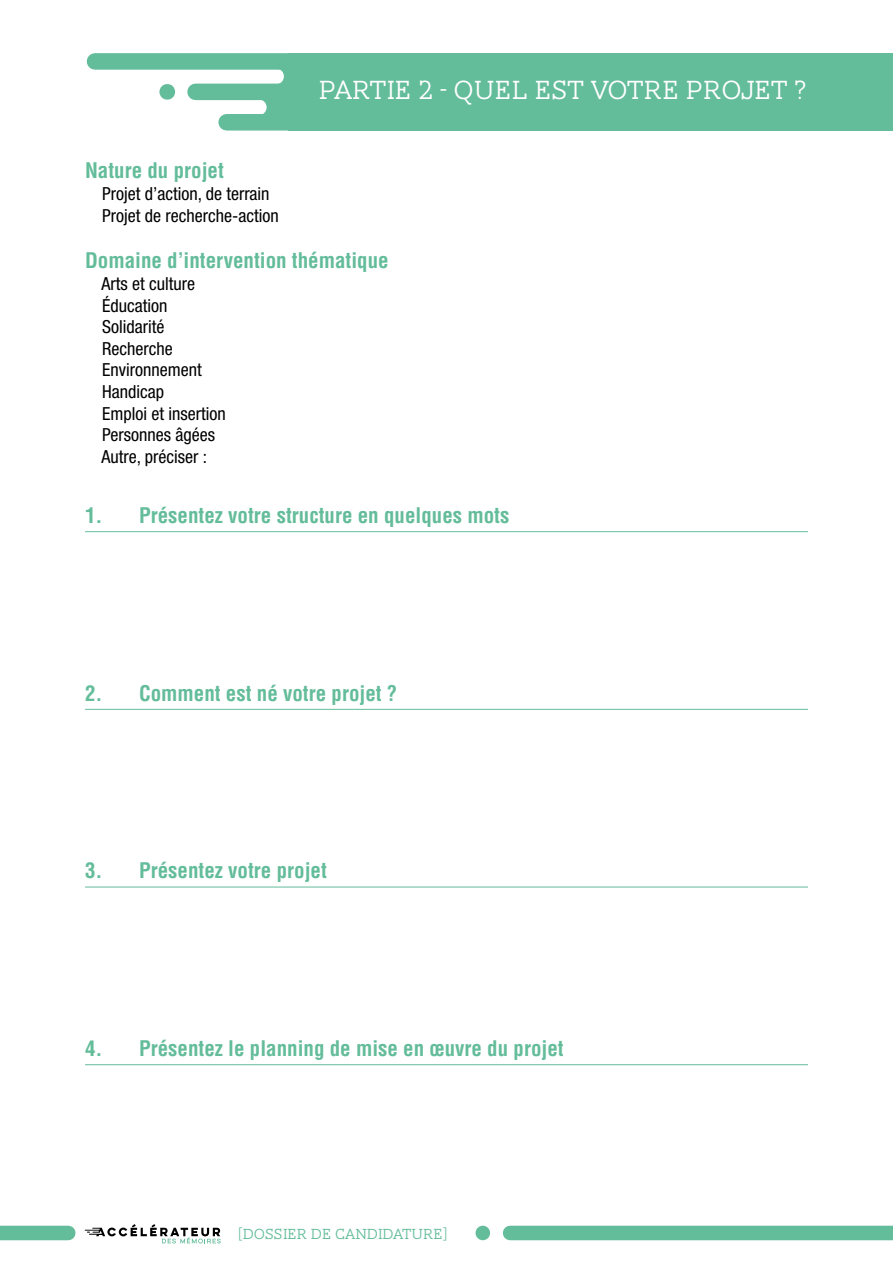
<style>
.page{position:relative;width:893px;height:1263px;background:#fff}
.page>*{position:absolute;margin:0;border:0;box-sizing:border-box;transform-origin:0 0}
.T2{font:300 27px "AW Conqueror Slab";letter-spacing:-.015em;color:#fff}
.CHAPO{font:700 condensed 21px "Helvetica LT";color:#63bc9a}
.t1{font:condensed 18px "Helvetica Neue LT Std";color:#000}
.T2-2{font:300 15px "AW Conqueror Slab";color:#63bc9a}
</style>
<div class="page">
<div style="left:159px;top:84px;width:16px;height:16px;background:#63bc9a;border-radius:8px"></div>
<div style="left:95px;top:53px;width:218px;height:17px;background:#63bc9a"></div>
<div style="left:196px;top:84px;width:217px;height:16px;background:#63bc9a"></div>
<div style="left:227px;top:114px;width:217px;height:17px;background:#63bc9a"></div>
<svg style="left:277px;top:69px;width:12px;height:15px"></svg>
<svg style="left:259px;top:100px;width:30px;height:14px"></svg>
<div style="left:289px;top:53px;width:604px;height:78px;background:#63bc9a"></div>
<hr style="left:85px;top:531px;width:723px;height:1px;background:#63bc9a">
<hr style="left:85px;top:709px;width:723px;height:1px;background:#63bc9a">
<hr style="left:85px;top:887px;width:723px;height:1px;background:#63bc9a">
<hr style="left:85px;top:1064px;width:723px;height:1px;background:#63bc9a">
<svg style="left:85px;top:1224px;width:136px;height:19px"></svg>
<div style="left:0;top:1226px;width:68px;height:14px;background:#63bc9a"></div>
<div style="left:510px;top:1226px;width:383px;height:14px;background:#63bc9a"></div>
<div style="left:475px;top:1226px;width:15px;height:14px;background:#63bc9a;border-radius:50%"></div>
<p class="T2" style="left:319px;top:76px;width:489px">PARTIE 2 - QUEL EST VOTRE PROJET ?</p>
<p class="CHAPO" style="left:85px;top:158px;width:140px">Nature du projet</p>
<p class="t1" style="left:102px;top:183px;width:169px">Projet d’action, de terrain</p>
<p class="t1" style="left:102px;top:205px;width:178px">Projet de recherche-action</p>
<p class="CHAPO" style="left:85px;top:248px;width:305px">Domaine d’intervention thématique</p>
<p class="t1" style="left:101px;top:273px;width:95px">Arts et culture</p>
<p class="t1" style="left:102px;top:295px;width:67px">Éducation</p>
<p class="t1" style="left:102px;top:316px;width:64px">Solidarité</p>
<p class="t1" style="left:102px;top:338px;width:72px">Recherche</p>
<p class="t1" style="left:102px;top:360px;width:101px">Environnement</p>
<p class="t1" style="left:102px;top:381px;width:64px">Handicap</p>
<p class="t1" style="left:102px;top:403px;width:125px">Emploi et insertion</p>
<p class="t1" style="left:102px;top:424px;width:115px">Personnes âgées</p>
<p class="t1" style="left:101px;top:446px;width:107px">Autre, préciser :</p>
<p class="CHAPO" style="left:85px;top:502px;width:426px">1. Présentez votre structure en quelques mots</p>
<p class="CHAPO" style="left:85px;top:680px;width:314px">2. Comment est né votre projet ?</p>
<p class="CHAPO" style="left:85px;top:857px;width:243px">3. Présentez votre projet</p>
<p class="CHAPO" style="left:85px;top:1035px;width:480px">4. Présentez le planning de mise en œuvre du projet</p>
<p class="T2-2" style="left:238px;top:1226px;width:211px">[DOSSIER DE CANDIDATURE]</p>
</div>
